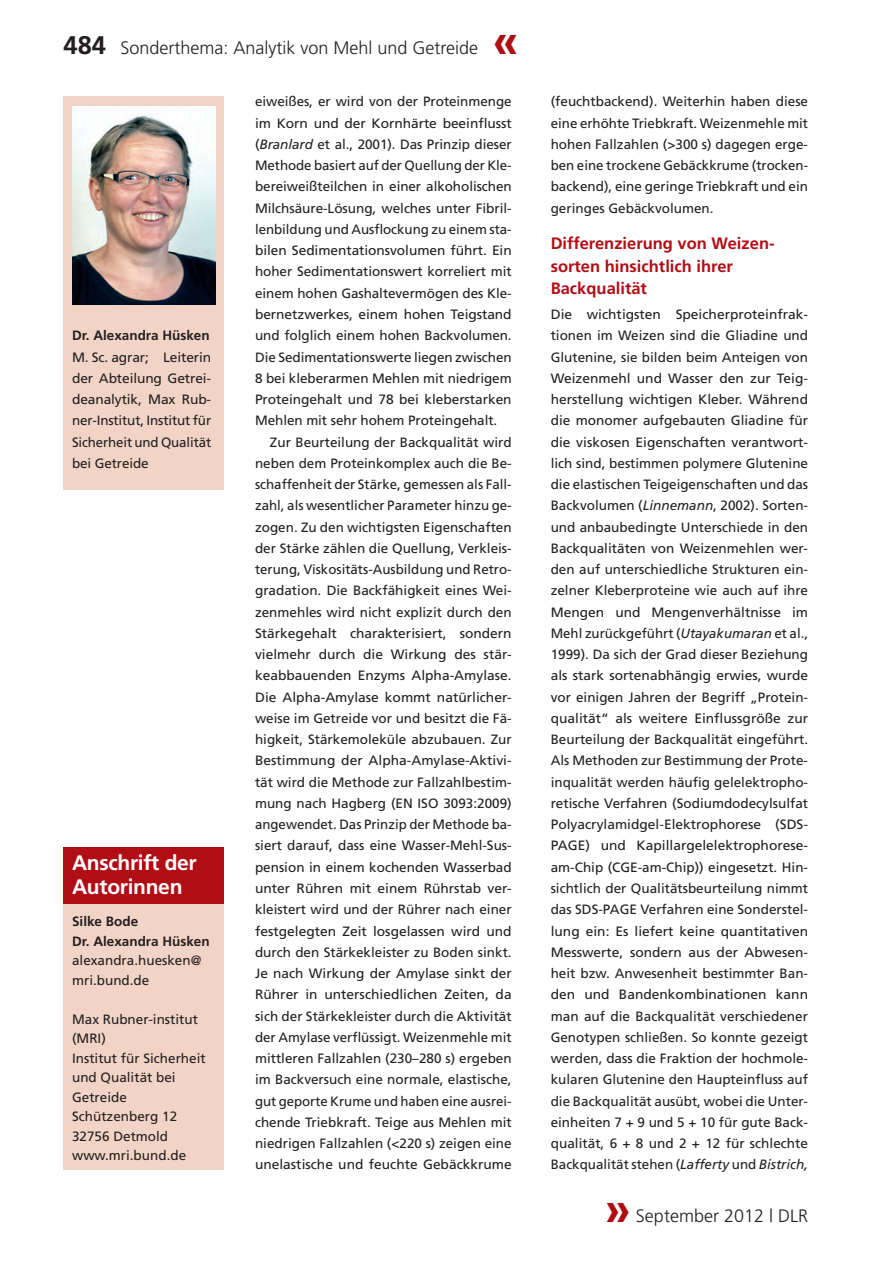
<style>
.page{position:relative;width:893px;height:1263px;background:#fff}
.page>*{position:absolute;margin:0;border:0;box-sizing:border-box;transform-origin:0 0}
.t1{font:700 46.5px "Frutiger";color:#b00d15}
.t2{font:700 21px/24px "Frutiger";letter-spacing:-.015em;color:#fff}
.t3{font:300 18px "Frutiger";color:#231f20}
.t4{font:700 16.5px/22.5px "Frutiger";color:#b00d15}
.t5{font:13.5px/21.3px "Frutiger";color:#231f20;text-align:justify}
.t6{font:700 13.5px/19.5px "Frutiger";color:#231f20}
.s1{font-weight:700;font-size:25.5px}
.s2{font-weight:700;font-size:46.5px;color:#b00d15}
.s3{font-style:italic}
</style>
<div class="page">
<div style="left:64px;top:96px;width:160px;height:393px;background:#f2d4c6"></div>
<img style="left:72px;top:107px;width:143px;height:198px">
<div style="left:64px;top:899px;width:160px;height:270px;background:#f2d4c6"></div>
<div style="left:64px;top:847px;width:160px;height:57px;background:#b00d15"></div>
<h3 class="t3" style="left:64px;top:40px;width:456px"><span class="s1">484</span> Sonderthema: Analytik von Mehl und Getreide <span class="s2">«</span></h3>
<p class="t5" style="left:255px;top:92px;width:258px">eiweißes, er wird von der Proteinmenge im Korn und der Kornhärte beeinflusst (<span class="s3">Branlard</span> et al., 2001). Das Prinzip dieser Methode basiert auf der Quellung der Kle&shy;bereiweißteilchen in einer alkoholischen Milchsäure-Lösung, welches unter Fibril&shy;lenbildung und Ausflockung zu einem sta&shy;bilen Sedimentationsvolumen führt. Ein hoher Sedimentationswert korreliert mit einem hohen Gashaltevermögen des Kle&shy;bernetzwerkes, einem hohen Teigstand und folglich einem hohen Backvolumen.<br>Die Sedimentationswerte liegen zwischen 8 bei kleberarmen Mehlen mit niedrigem Proteingehalt und 78 bei kleberstarken Mehlen mit sehr hohem Proteingehalt.</p>
<p class="t5" style="left:255px;top:432px;width:258px;text-indent:15px">Zur Beurteilung der Backqualität wird neben dem Proteinkomplex auch die Be&shy;schaffenheit der Stärke, gemessen als Fall&shy;zahl, als wesentlicher Parameter hinzu ge&shy;zogen. Zu den wichtigsten Eigenschaften der Stärke zählen die Quellung, Verkleis&shy;terung, Viskositäts-Ausbildung und Retro&shy;gradation. Die Backfähigkeit eines Wei&shy;zenmehles wird nicht explizit durch den Stärkegehalt charakterisiert, sondern vielmehr durch die Wirkung des stär&shy;keabbauenden Enzyms Alpha-Amylase.<br>Die Alpha-Amylase kommt natürlicher&shy;weise im Getreide vor und besitzt die Fä&shy;higkeit, Stärkemoleküle abzubauen. Zur Bestimmung der Alpha-Amylase-Aktivi&shy;tät wird die Methode zur Fallzahlbestim&shy;mung nach Hagberg (EN ISO 3093:2009) angewendet. Das Prinzip der Methode ba&shy;siert darauf, dass eine Wasser-Mehl-Sus&shy;pension in einem kochenden Wasserbad unter Rühren mit einem Rührstab ver&shy;kleistert wird und der Rührer nach einer festgelegten Zeit losgelassen wird und durch den Stärkekleister zu Boden sinkt.<br>Je nach Wirkung der Amylase sinkt der Rührer in unterschiedlichen Zeiten, da sich der Stärkekleister durch die Aktivität der Amylase verflüssigt. Weizenmehle mit mittleren Fallzahlen (230–280 s) ergeben im Backversuch eine normale, elastische, gut geporte Krume und haben eine ausrei&shy;chende Triebkraft. Teige aus Mehlen mit niedrigen Fallzahlen (&lt;220 s) zeigen eine unelastische und feuchte Gebäckkrume</p>
<p class="t6" style="left:72px;top:327px;width:139px">Dr. Alexandra Hüsken</p>
<p class="t5" style="left:72px;top:347px;width:141px">M. Sc. agrar; Leiterin der Abteilung Getrei&shy;deanalytik, Max Rub&shy;ner-Institut, Institut für Sicherheit und Qualität bei Getreide</p>
<h2 class="t2" style="left:72px;top:852px;width:126px">Anschrift der<br>Autorinnen</h2>
<p class="t6" style="left:72px;top:913px;width:139px">Silke Bode<br>Dr. Alexandra Hüsken</p>
<p class="t5" style="left:72px;top:952px;width:131px;line-height:19.5px">alexandra.huesken@ mri.bund.de</p>
<p class="t5" style="left:72px;top:1010px;width:135px;line-height:19.5px;text-align:left">Max Rubner-institut (MRI)<br>Institut für Sicherheit und Qualität bei<br>Getreide<br>Schützenberg 12<br>32756 Detmold www.mri.bund.de</p>
<p class="t5" style="left:550px;top:92px;width:259px">(feuchtbackend). Weiterhin haben diese eine erhöhte Triebkraft. Weizenmehle mit hohen Fallzahlen (&gt;300 s) dagegen erge&shy;ben eine trockene Gebäckkrume (trocken&shy;backend), eine geringe Triebkraft und ein geringes Gebäckvolumen.</p>
<p class="t4" style="left:550px;top:233px;width:225px">Differenzierung von Weizen&shy;sorten hinsichtlich ihrer<br>Backqualität</p>
<p class="t5" style="left:550px;top:305px;width:259px">Die wichtigsten Speicherproteinfrak&shy;tionen im Weizen sind die Gliadine und Glutenine, sie bilden beim Anteigen von Weizenmehl und Wasser den zur Teig&shy;herstellung wichtigen Kleber. Während die monomer aufgebauten Gliadine für die viskosen Eigenschaften verantwort&shy;lich sind, bestimmen polymere Glutenine die elastischen Teigeigenschaften und das Backvolumen (<span class="s3">Linnemann</span>, 2002). Sorten&shy;und anbaubedingte Unterschiede in den Backqualitäten von Weizenmehlen wer&shy;den auf unterschiedliche Strukturen ein&shy;zelner Kleberproteine wie auch auf ihre Mengen und Mengenverhältnisse im Mehl zurückgeführt (<span class="s3">Utayakumaran</span> et al., 1999). Da sich der Grad dieser Beziehung als stark sortenabhängig erwies, wurde vor einigen Jahren der Begriff „Protein&shy;qualität“ als weitere Einflussgröße zur Beurteilung der Backqualität eingeführt.<br>Als Methoden zur Bestimmung der Prote&shy;inqualität werden häufig gelelektropho&shy;retische Verfahren (Sodiumdodecylsulfat Polyacrylamidgel-Elektrophorese (SDS-PAGE) und Kapillargelelektrophorese&shy;am-Chip (CGE-am-Chip)) eingesetzt. Hin&shy;sichtlich der Qualitätsbeurteilung nimmt das SDS-PAGE Verfahren eine Sonderstel&shy;lung ein: Es liefert keine quantitativen Messwerte, sondern aus der Abwesen&shy;heit bzw. Anwesenheit bestimmter Ban&shy;den und Bandenkombinationen kann man auf die Backqualität verschiedener Genotypen schließen. So konnte gezeigt werden, dass die Fraktion der hochmole&shy;kularen Glutenine den Haupteinfluss auf die Backqualität ausübt, wobei die Unter&shy;einheiten 7 + 9 und 5 + 10 für gute Back&shy;qualität, 6 + 8 und 2 + 12 für schlechte Backqualität stehen (<span class="s3">Lafferty</span> und <span class="s3">Bistrich,</span></p>
<h1 class="t1" style="left:605px;top:1190px;width:27px">»</h1>
<h3 class="t3" style="left:636px;top:1208px;width:174px">September 2012 | DLR</h3>
</div>
